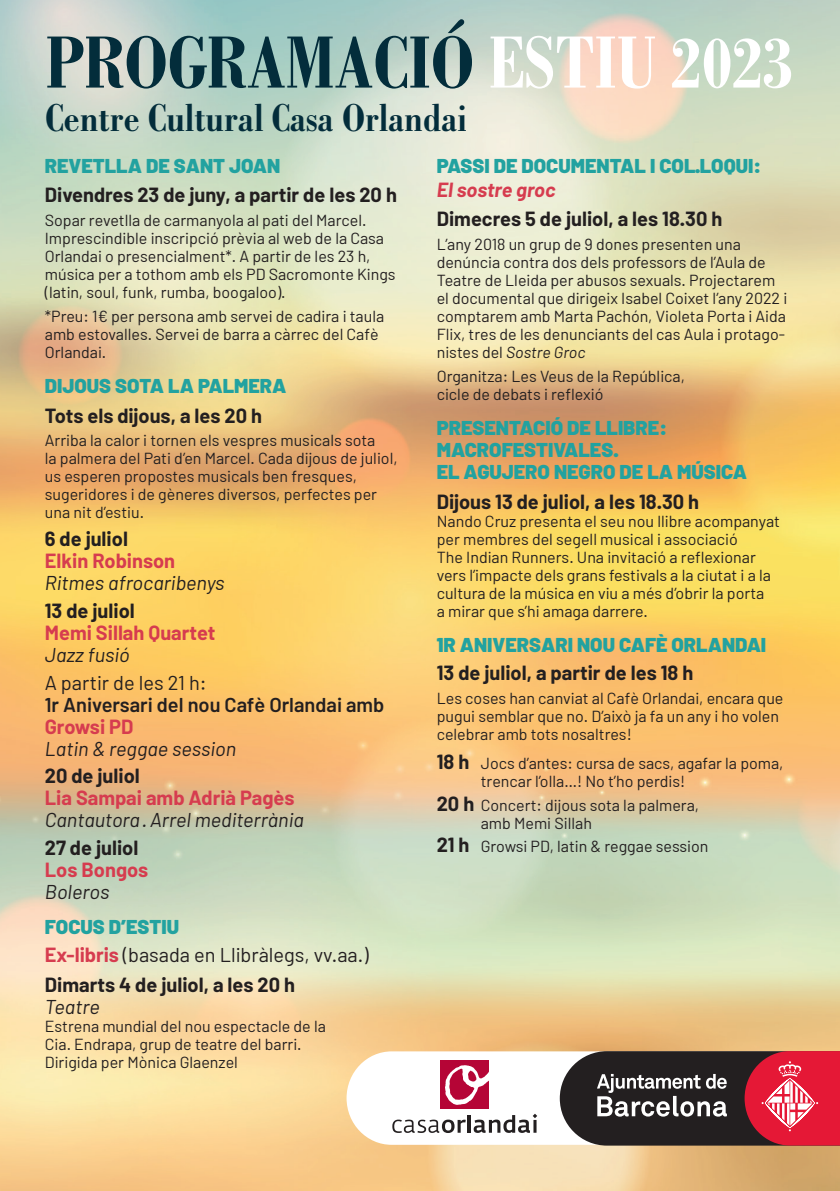
<style>
.page{position:relative;width:840px;height:1191px;background:#fff}
.page>*{position:absolute;margin:0;border:0;box-sizing:border-box;transform-origin:0 0}
.t1{font:700 condensed 78.8px "Bodoni Std";color:#032d3b}
.t2{font:700 condensed 41.6px "Bodoni Std";color:#032d3b}
.t3{font:700 20px "Barlow";color:#231f20}
.t4{font:900 20px/22px "Barlow";color:#22a2a0}
.t5{font:italic 20px "Barlow";color:#231f20}
.t6{font:700 20px "Barlow";color:#d63c4f}
.t7{font:20px "Barlow";color:#231f20}
.t8{font:600 20px/22px "Barlow";color:#231f20}
.t9{font:16px/18px "Barlow";color:#231f20}
.s1{color:#fff}
.s2{font-weight:700;color:#d63c4f}
.s3{font-weight:700;font-style:italic;color:#d63c4f}
.s4{font-style:italic}
.s5{font-weight:700;font-size:20px}
</style>
<div class="page">
<img style="left:0;top:0;width:839px;height:1191px">
<svg style="left:346px;top:1051px;width:213px;height:93px"></svg>
<svg style="left:392px;top:1119px;width:73px;height:14px"></svg>
<hr style="left:467px;top:1115px;width:3px;height:17px;background:#231f20">
<svg style="left:473px;top:1113px;width:64px;height:20px"></svg>
<div style="left:440px;top:1060px;width:49px;height:48px;background:#b50536"></div>
<svg style="left:445px;top:1065px;width:44px;height:40px"></svg>
<svg style="left:559px;top:1051px;width:280px;height:94px"></svg>
<p class="t1" style="left:45px;top:19px;width:749px">PROGRAMACIÓ <span class="s1">ESTIU 2023</span></p>
<p class="t2" style="left:45px;top:95px;width:423px">Centre Cultural Casa Orlandai</p>
<p class="t4" style="left:45px;top:154px;width:237px">REVETLLA DE SANT JOAN</p>
<p class="t3" style="left:45px;top:183px;width:353px">Divendres 23 de juny, a partir de les 20 h</p>
<p class="t9" style="left:45px;top:211px;width:352px">Sopar revetlla de carmanyola al pati del Marcel.<br>Imprescindible inscripció prèvia al web de la Casa Orlandai o presencialment*. A partir de les 23 h, música per a tothom amb els PD Sacromonte Kings (latin, soul, funk, rumba, boogaloo).</p>
<p class="t9" style="left:45px;top:306px;width:341px">*Preu: 1€ per persona amb servei de cadira i taula amb estovalles. Servei de barra a càrrec del Cafè<br>Orlandai.</p>
<p class="t4" style="left:45px;top:375px;width:243px">DIJOUS SOTA LA PALMERA</p>
<p class="t3" style="left:45px;top:403px;width:219px">Tots els dijous, a les 20 h</p>
<p class="t9" style="left:45px;top:431px;width:354px">Arriba la calor i tornen els vespres musicals sota<br>la palmera del Pati d’en Marcel. Cada dijous de juliol,</p>
<p class="t9" style="left:45px;top:467px;width:313px">us esperen propostes musicals ben fresques,</p>
<p class="t9" style="left:45px;top:485px;width:333px">sugeridores i de gèneres diversos, perfectes per</p>
<p class="t9" style="left:45px;top:503px;width:101px">una nit d’estiu.</p>
<p class="t3" style="left:45px;top:526px;width:85px">6 de juliol</p>
<p class="t6" style="left:45px;top:548px;width:132px">Elkin Robinson</p>
<p class="t5" style="left:45px;top:570px;width:181px">Ritmes afrocaribenys</p>
<p class="t3" style="left:45px;top:598px;width:91px">13 de juliol</p>
<p class="t6" style="left:45px;top:620px;width:172px">Memi Sillah Quartet</p>
<p class="t5" style="left:45px;top:642px;width:86px">Jazz fusió</p>
<p class="t7" style="left:45px;top:670px;width:163px">A partir de les 21 h:</p>
<p class="t8" style="left:45px;top:693px;width:340px">1r Aniversari del nou Cafè Orlandai amb<br><span class="s2">Growsi PD</span></p>
<p class="t5" style="left:45px;top:736px;width:193px">Latin &amp; reggae session</p>
<p class="t3" style="left:45px;top:763px;width:96px">20 de juliol</p>
<p class="t6" style="left:45px;top:785px;width:251px">Lia Sampai amb Adrià Pagès</p>
<p class="t5" style="left:45px;top:807px;width:260px">Cantautora · Arrel mediterrània</p>
<p class="t3" style="left:45px;top:835px;width:95px">27 de juliol</p>
<p class="t6" style="left:45px;top:857px;width:105px">Los Bongos</p>
<p class="t5" style="left:45px;top:879px;width:66px">Boleros</p>
<p class="t4" style="left:45px;top:916px;width:136px">FOCUS D’ESTIU</p>
<p class="t7" style="left:45px;top:942px;width:325px"><span class="s2">Ex-libris</span> (basada en Llibràlegs, vv.aa.)</p>
<p class="t3" style="left:45px;top:972px;width:252px">Dimarts 4 de juliol, a les 20 h</p>
<p class="t5" style="left:45px;top:994px;width:56px">Teatre</p>
<p class="t9" style="left:45px;top:1016px;width:282px">Estrena mundial del nou espectacle de la<br>Cia. Endrapa, grup de teatre del barri.<br>Dirigida per Mònica Glaenzel</p>
<p class="t4" style="left:436px;top:153px;width:325px;line-height:24px">PASSI DE DOCUMENTAL I COL·LOQUI:<br><span class="s3">El sostre groc</span></p>
<p class="t3" style="left:436px;top:207px;width:287px">Dimecres 5 de juliol, a les 18.30 h</p>
<p class="t9" style="left:436px;top:235px;width:352px">L’any 2018 un grup de 9 dones presenten una denúncia contra dos dels professors de l’Aula de Teatre de Lleida per abusos sexuals. Projectarem el documental que dirigeix Isabel Coixet l’any 2022 i comptarem amb Marta Pachón, Violeta Porta i Aida Flix, tres de les denunciants del cas Aula i protago&shy;nistes del <span class="s4">Sostre Groc</span></p>
<p class="t9" style="left:436px;top:366px;width:249px">Organitza: Les Veus de la República, cicle de debats i reflexió</p>
<p class="t4" style="left:436px;top:417px;width:311px">PRESENTACIÓ DE LLIBRE:<br>MACROFESTIVALES.<br>EL AGUJERO NEGRO DE LA MÚSICA</p>
<p class="t3" style="left:436px;top:489px;width:264px">Dijous 13 de juliol, a les 18.30 h</p>
<p class="t9" style="left:436px;top:511px;width:344px">Nando Cruz presenta el seu nou llibre acompanyat per membres del segell musical i associació<br>The Indian Runners. Una invitació a reflexionar vers l’impacte dels grans festivals a la ciutat i a la cultura de la música en viu a més d’obrir la porta<br>a mirar que s’hi amaga darrere.</p>
<p class="t4" style="left:436px;top:634px;width:331px">1R ANIVERSARI NOU CAFÈ ORLANDAI</p>
<p class="t3" style="left:436px;top:660px;width:258px">13 de juliol, a partir de les 18 h</p>
<p class="t9" style="left:436px;top:688px;width:348px">Les coses han canviat al Cafè Orlandai, encara que pugui semblar que no. D’això ja fa un any i ho volen celebrar amb tots nosaltres!</p>
<p class="t9" style="left:480px;top:753px;width:304px;text-indent:-44px"><span class="s5">18 h</span> Jocs d’antes: cursa de sacs, agafar la poma, trencar l’olla…! No t’ho perdis!</p>
<p class="t9" style="left:480px;top:795px;width:220px;text-indent:-44px"><span class="s5">20 h</span> Concert: dijous sota la palmera, amb Memi Sillah</p>
<p class="t9" style="left:436px;top:837px;width:273px"><span class="s5">21 h</span> Growsi PD, latin &amp; reggae session</p>
</div>
